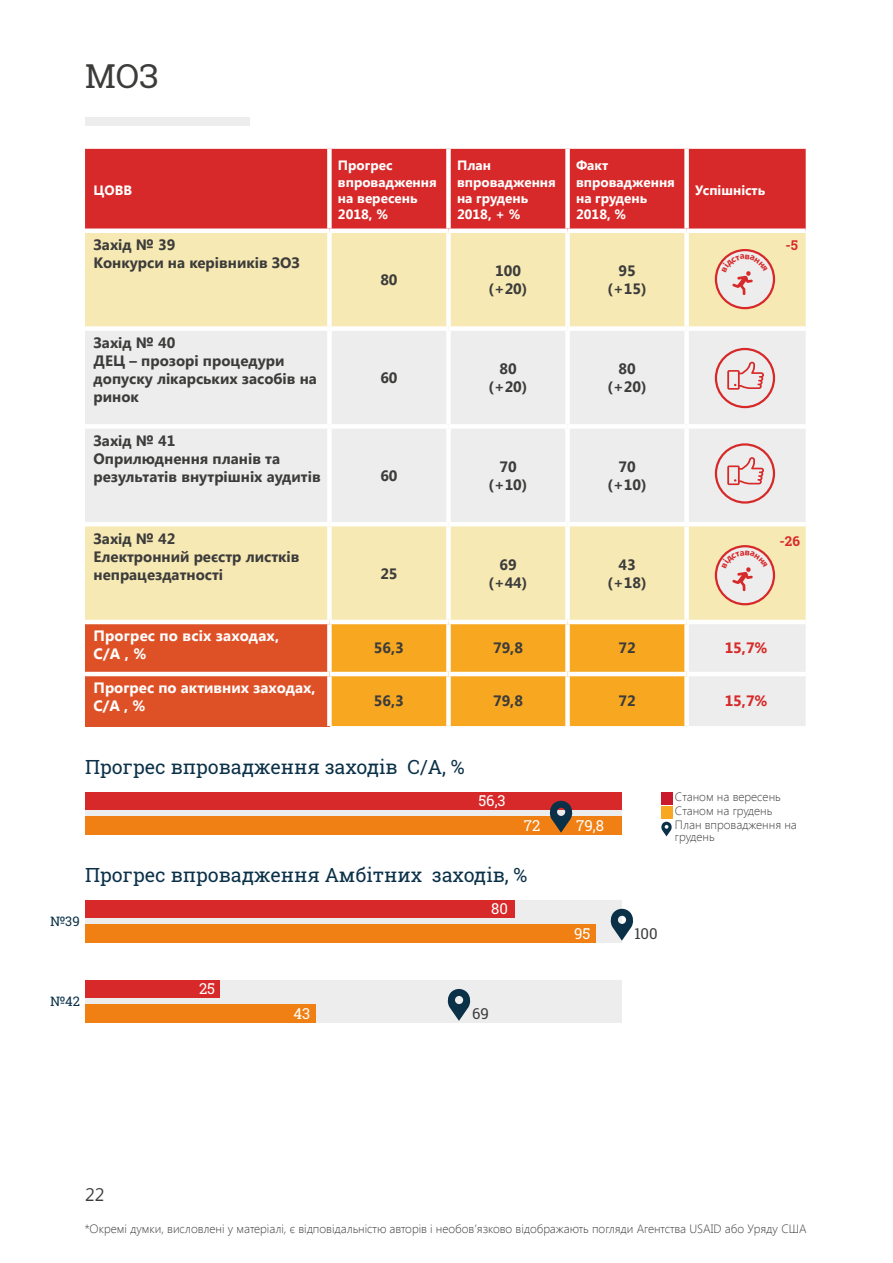
<style>
.page{position:relative;width:893px;height:1263px;background:#fff}
.page>*{position:absolute;margin:0;border:0;box-sizing:border-box;transform-origin:0 0}
.t1{font:33px "Roboto Slab";color:#3c3c3b}
.t2{font:19.5px "Roboto Slab";color:#0b3149}
.t3{font:18px "Segoe UI";color:#3c3c3b}
.t4{font:700 15px/18px "Segoe UI";color:#3c3c3b;text-align:center}
.t5{font:700 15px/18px "Segoe UI";color:#fff}
.t6{font:15px "Roboto Slab";color:#fff}
.t7{font:700 15px "Segoe UI";color:#d72929}
.t8{font:15px "Roboto Slab";color:#3c3c3b}
.t9{font:700 13.5px/16.2px "Segoe UI";color:#fff}
.t10{font:700 13.5px "Roboto Slab";color:#d72929}
.t11{font:13.05px "Roboto Slab";color:#0b3149}
.t12{font:300 12px/14.2px "Segoe UI";color:#3c3c3b}
</style>
<div class="page">
<div style="left:85px;top:118px;width:165px;height:8px;background:#ededed"></div>
<div style="left:85px;top:149px;width:721px;height:79px;background:#d72929"></div>
<div style="left:85px;top:233px;width:721px;height:93px;background:#f7e9b4"></div>
<svg style="left:85px;top:331px;width:721px;height:395px;background:#f0ebda"></svg>
<div style="left:85px;top:622px;width:244px;height:52px;background:#de5127"></div>
<div style="left:332px;top:624px;width:352px;height:102px;background:#f7a820"></div>
<div style="left:85px;top:674px;width:244px;height:52px;background:#de5127"></div>
<div style="left:327px;top:149px;width:5px;height:79px;background:#fff"></div>
<div style="left:446px;top:149px;width:5px;height:79px;background:#fff"></div>
<div style="left:565px;top:149px;width:5px;height:79px;background:#fff"></div>
<div style="left:684px;top:149px;width:5px;height:79px;background:#fff"></div>
<div style="left:327px;top:233px;width:5px;height:93px;background:#fff"></div>
<div style="left:446px;top:233px;width:5px;height:93px;background:#fff"></div>
<div style="left:565px;top:233px;width:5px;height:93px;background:#fff"></div>
<div style="left:684px;top:233px;width:5px;height:93px;background:#fff"></div>
<div style="left:327px;top:331px;width:5px;height:93px;background:#fff"></div>
<div style="left:446px;top:331px;width:5px;height:93px;background:#fff"></div>
<div style="left:565px;top:331px;width:5px;height:93px;background:#fff"></div>
<div style="left:684px;top:331px;width:5px;height:93px;background:#fff"></div>
<div style="left:85px;top:424px;width:244px;height:5px;background:#fff"></div>
<div style="left:329px;top:424px;width:119px;height:5px;background:#fff"></div>
<div style="left:327px;top:429px;width:5px;height:93px;background:#fff"></div>
<div style="left:448px;top:424px;width:120px;height:5px;background:#fff"></div>
<div style="left:446px;top:429px;width:5px;height:93px;background:#fff"></div>
<div style="left:568px;top:424px;width:119px;height:5px;background:#fff"></div>
<div style="left:565px;top:429px;width:5px;height:93px;background:#fff"></div>
<div style="left:687px;top:424px;width:119px;height:5px;background:#fff"></div>
<div style="left:684px;top:429px;width:5px;height:93px;background:#fff"></div>
<hr style="left:85px;top:522px;width:244px;height:4px;background:#fff">
<hr style="left:329px;top:522px;width:119px;height:4px;background:#fff">
<div style="left:327px;top:526px;width:5px;height:94px;background:#fff"></div>
<hr style="left:448px;top:522px;width:120px;height:4px;background:#fff">
<div style="left:446px;top:526px;width:5px;height:94px;background:#fff"></div>
<hr style="left:568px;top:522px;width:119px;height:4px;background:#fff">
<div style="left:565px;top:526px;width:5px;height:94px;background:#fff"></div>
<hr style="left:687px;top:522px;width:119px;height:4px;background:#fff">
<div style="left:684px;top:526px;width:5px;height:94px;background:#fff"></div>
<hr style="left:85px;top:620px;width:244px;height:4px;background:#fff">
<hr style="left:329px;top:620px;width:119px;height:4px;background:#fff">
<div style="left:327px;top:624px;width:5px;height:48px;background:#fff"></div>
<hr style="left:448px;top:620px;width:120px;height:4px;background:#fff">
<div style="left:446px;top:624px;width:5px;height:48px;background:#fff"></div>
<hr style="left:568px;top:620px;width:119px;height:4px;background:#fff">
<div style="left:565px;top:624px;width:5px;height:48px;background:#fff"></div>
<hr style="left:687px;top:620px;width:119px;height:4px;background:#fff">
<div style="left:684px;top:624px;width:5px;height:48px;background:#fff"></div>
<div style="left:327px;top:676px;width:5px;height:50px;background:#fff"></div>
<div style="left:446px;top:676px;width:5px;height:50px;background:#fff"></div>
<div style="left:565px;top:676px;width:5px;height:50px;background:#fff"></div>
<div style="left:684px;top:676px;width:5px;height:50px;background:#fff"></div>
<hr style="left:85px;top:672px;width:244px;height:4px;background:#fff">
<hr style="left:329px;top:672px;width:119px;height:4px;background:#fff">
<hr style="left:448px;top:672px;width:120px;height:4px;background:#fff">
<hr style="left:568px;top:672px;width:119px;height:4px;background:#fff">
<hr style="left:687px;top:672px;width:119px;height:4px;background:#fff">
<div style="left:661px;top:792px;width:11px;height:12px;background:#ca182d"></div>
<div style="left:661px;top:806px;width:11px;height:13px;background:#f7a820"></div>
<svg style="left:661px;top:822px;width:11px;height:14px"></svg>
<svg style="left:716px;top:250px;width:58px;height:58px"></svg>
<div style="left:715px;top:249px;width:60px;height:60px;border:2px solid #d72929;border-radius:50%"></div>
<svg style="left:716px;top:546px;width:58px;height:58px"></svg>
<div style="left:715px;top:545px;width:60px;height:60px;border:2px solid #d72929;border-radius:50%"></div>
<div style="left:716px;top:349px;width:58px;height:58px;background:#ededed;border-radius:50%"></div>
<div style="left:715px;top:348px;width:60px;height:60px;border:2px solid #d72929;border-radius:50%"></div>
<svg style="left:727px;top:362px;width:37px;height:28px"></svg>
<div style="left:716px;top:444px;width:58px;height:58px;background:#ededed;border-radius:50%"></div>
<div style="left:715px;top:443px;width:60px;height:61px;border:2px solid #d72929;border-radius:50%"></div>
<svg style="left:727px;top:457px;width:37px;height:28px"></svg>
<div style="left:85px;top:792px;width:537px;height:42px;background:#ededed"></div>
<div style="left:85px;top:792px;width:537px;height:18px;background:#d72929"></div>
<div style="left:85px;top:816px;width:537px;height:18px;background:#f08013"></div>
<svg style="left:550px;top:801px;width:22px;height:32px"></svg>
<div style="left:85px;top:900px;width:537px;height:42px;background:#ededed"></div>
<div style="left:85px;top:900px;width:429px;height:18px;background:#d72929"></div>
<div style="left:85px;top:924px;width:510px;height:18px;background:#f08013"></div>
<svg style="left:611px;top:909px;width:22px;height:32px"></svg>
<div style="left:85px;top:980px;width:537px;height:43px;background:#ededed"></div>
<div style="left:85px;top:980px;width:134px;height:18px;background:#d72929"></div>
<div style="left:85px;top:1005px;width:231px;height:18px;background:#f08013"></div>
<svg style="left:448px;top:989px;width:22px;height:32px"></svg>
<svg style="left:722px;top:254px;width:46px;height:41px;background:#ead8d7"></svg>
<svg style="left:722px;top:550px;width:46px;height:42px;background:#ead8d7"></svg>
<h1 class="t1" style="left:85px;top:53px;width:75px">МОЗ</h1>
<p class="t9" style="left:94px;top:181px;width:40px">ЦОВВ</p>
<p class="t4" style="left:94px;top:235px;width:208px;text-align:left">Захід № 39<br>Конкурси на керівників ЗОЗ</p>
<p class="t4" style="left:94px;top:333px;width:225px;text-align:left">Захід № 40<br>ДЕЦ – прозорі процедури допуску лікарських засобів на ринок</p>
<p class="t4" style="left:94px;top:431px;width:229px;text-align:left">Захід № 41<br>Оприлюднення планів та результатів внутрішніх аудитів</p>
<p class="t4" style="left:94px;top:528px;width:208px;text-align:left">Захід № 42<br>Електронний реєстр листків непрацездатності</p>
<p class="t9" style="left:338px;top:157px;width:100px">Прогрес впровадження на вересень<br>2018, %</p>
<p class="t9" style="left:457px;top:157px;width:100px">План впровадження на грудень<br>2018, + %</p>
<p class="t9" style="left:576px;top:157px;width:100px">Факт впровадження на грудень<br>2018, %</p>
<p class="t4" style="left:380px;top:270px;width:19px">80</p>
<p class="t4" style="left:489px;top:261px;width:40px">100 (+20)</p>
<p class="t4" style="left:608px;top:261px;width:40px">95 (+15)</p>
<p class="t4" style="left:380px;top:368px;width:19px">60</p>
<p class="t4" style="left:489px;top:359px;width:40px">80 (+20)</p>
<p class="t4" style="left:608px;top:359px;width:40px">80 (+20)</p>
<p class="t4" style="left:380px;top:466px;width:19px">60</p>
<p class="t4" style="left:489px;top:457px;width:40px">70 (+10)</p>
<p class="t4" style="left:608px;top:457px;width:40px">70 (+10)</p>
<p class="t4" style="left:380px;top:563px;width:19px">25</p>
<p class="t4" style="left:489px;top:554px;width:40px">69 (+44)</p>
<p class="t4" style="left:608px;top:554px;width:40px">43 (+18)</p>
<p class="t9" style="left:695px;top:181px;width:72px">Успішність</p>
<p class="t10" style="left:785px;top:236px;width:14px">-5</p>
<p class="t10" style="left:780px;top:532px;width:22px">-26</p>
<p class="t5" style="left:94px;top:626px;width:187px">Прогрес по всіх заходах,<br>С/А , %</p>
<p class="t4" style="left:374px;top:638px;width:31px">56,3</p>
<p class="t4" style="left:493px;top:638px;width:31px">79,8</p>
<p class="t4" style="left:618px;top:638px;width:19px">72</p>
<p class="t7" style="left:725px;top:637px;width:44px">15,7%</p>
<p class="t5" style="left:94px;top:678px;width:223px">Прогрес по активних заходах,<br>С/А , %</p>
<p class="t4" style="left:374px;top:690px;width:31px">56,3</p>
<p class="t4" style="left:493px;top:690px;width:31px">79,8</p>
<p class="t4" style="left:618px;top:690px;width:19px">72</p>
<p class="t7" style="left:725px;top:689px;width:44px">15,7%</p>
<h2 class="t2" style="left:85px;top:754px;width:381px">Прогрес впровадження заходів С/А, %</h2>
<p class="t6" style="left:478px;top:790px;width:29px">56,3</p>
<p class="t6" style="left:524px;top:815px;width:18px">72</p>
<h2 class="t2" style="left:85px;top:862px;width:444px">Прогрес впровадження Амбітних заходів, %</h2>
<p class="t11" style="left:51px;top:912px;width:31px">№39</p>
<p class="t11" style="left:50px;top:992px;width:31px">№42</p>
<p class="t6" style="left:199px;top:979px;width:18px">25</p>
<p class="t6" style="left:293px;top:1003px;width:18px">43</p>
<p class="t6" style="left:491px;top:898px;width:18px">80</p>
<p class="t8" style="left:472px;top:1003px;width:18px">69</p>
<p class="t6" style="left:576px;top:815px;width:29px">79,8</p>
<p class="t12" style="left:675px;top:789px;width:123px">Станом на вересень<br>Станом на грудень<br>План впровадження на</p>
<p class="t12" style="left:675px;top:830px;width:41px">грудень</p>
<p class="t6" style="left:574px;top:923px;width:18px">95</p>
<p class="t8" style="left:634px;top:923px;width:25px">100</p>
<p class="t3" style="left:85px;top:1182px;width:21px">22</p>
<p class="t12" style="left:85px;top:1221px;width:723px">*Окремі думки, висловлені у матеріалі, є відповідальністю авторів і необов’язково відображають погляди Агентства USAID або Уряду США</p>
</div>
